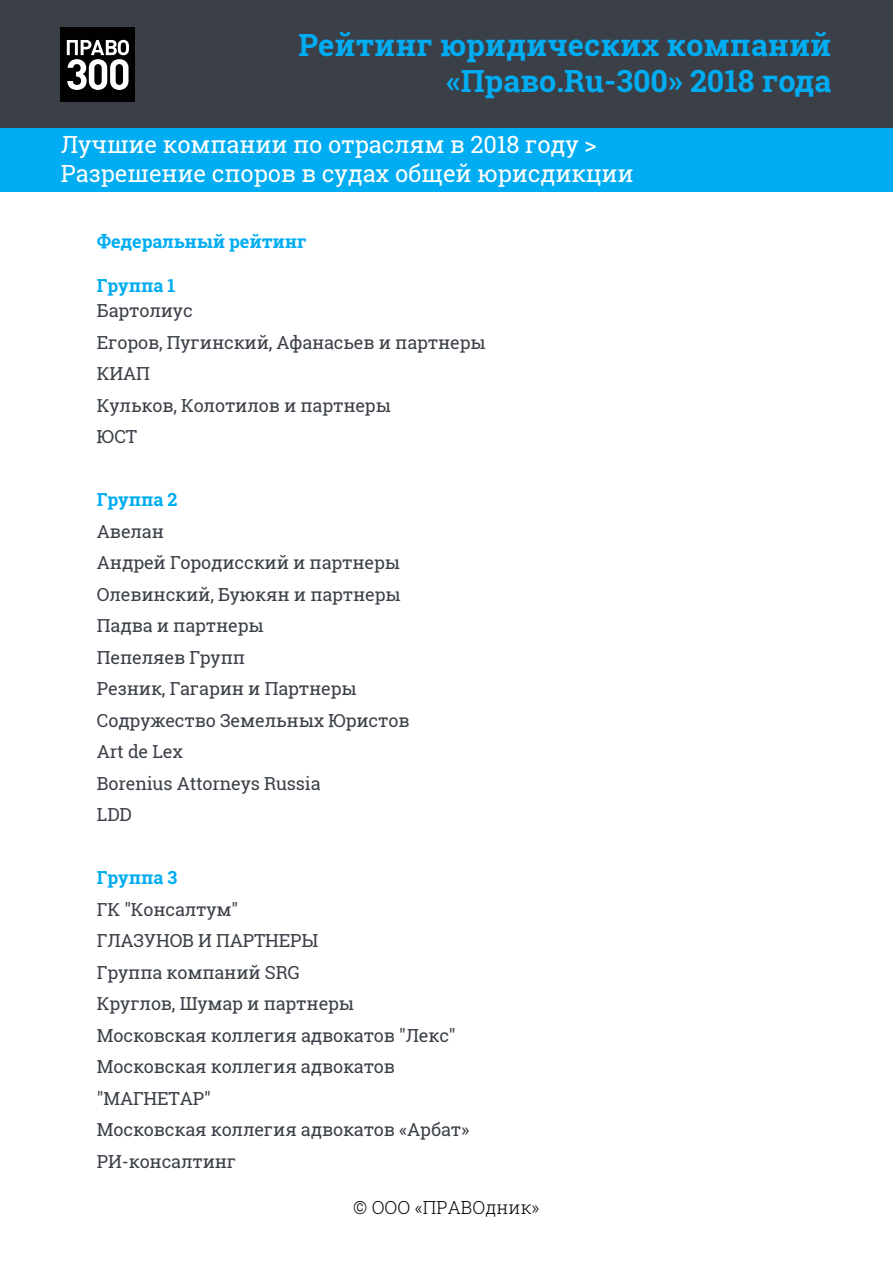
<style>
.page{position:relative;width:893px;height:1263px;background:#fff}
.page>*{position:absolute;margin:0;border:0;box-sizing:border-box;transform-origin:0 0}
.t1{font:700 30.6px/36.8px "Roboto Slab";color:#00adf2;text-align:right}
.t2{font:23.7px "Roboto Slab";letter-spacing:-.005em;color:#fff}
.t3{font:23.7px "Roboto Slab";letter-spacing:-.005em;color:#fff}
.t4{font:18px/31.5px "Roboto Slab";letter-spacing:-.01em;color:#3b4048}
.t5{font:700 18px "Roboto Slab";letter-spacing:-.01em;color:#00acf1}
.t6{font:700 18px "Roboto Slab";letter-spacing:-.01em;color:#00adf2}
.t7{font:300 18px "Roboto Slab";color:#000}
</style>
<div class="page">
<div style="left:0;top:128px;width:893px;height:63px;background:#00adf2"></div>
<div style="left:0;top:0;width:893px;height:128px;background:#3b4048"></div>
<div style="left:61px;top:28px;width:74px;height:74px;background:#010101"></div>
<svg style="left:67px;top:40px;width:62px;height:50px"></svg>
<h1 class="t1" style="left:298px;top:26px;width:534px">Рейтинг юридических компаний «Право.Ru-300» 2018 года</h1>
<h2 class="t3" style="left:61px;top:129px;width:537px">Лучшие компании по отраслям в 2018 году &gt;</h2>
<h2 class="t2" style="left:61px;top:157px;width:574px">Разрешение споров в судах общей юрисдикции</h2>
<p class="t6" style="left:97px;top:229px;width:211px">Федеральный рейтинг</p>
<p class="t5" style="left:97px;top:273px;width:80px">Группа 1</p>
<p class="t4" style="left:97px;top:295px;width:390px">Бартолиус<br>Егоров, Пугинский, Афанасьев и партнеры<br>КИАП<br>Кульков, Колотилов и партнеры<br>ЮСТ</p>
<p class="t5" style="left:97px;top:487px;width:82px">Группа 2</p>
<p class="t4" style="left:97px;top:515px;width:314px">Авелан<br>Андрей Городисский и партнеры<br>Олевинский, Буюкян и партнеры<br>Падва и партнеры<br>Пепеляев Групп<br>Резник, Гагарин и Партнеры<br>Содружество Земельных Юристов<br>Art de Lex<br>Borenius Attorneys Russia<br>LDD</p>
<p class="t5" style="left:97px;top:865px;width:82px">Группа 3</p>
<p class="t4" style="left:97px;top:893px;width:374px">ГК "Консалтум"<br>ГЛАЗУНОВ И ПАРТНЕРЫ<br>Группа компаний SRG<br>Круглов, Шумар и партнеры<br>Московская коллегия адвокатов "Лекс"<br>Московская коллегия адвокатов "МАГНЕТАР"<br>Московская коллегия адвокатов «Арбат»<br>РИ-консалтинг</p>
<p class="t7" style="left:353px;top:1195px;width:188px">© ООО «ПРАВОдник»</p>
</div>
